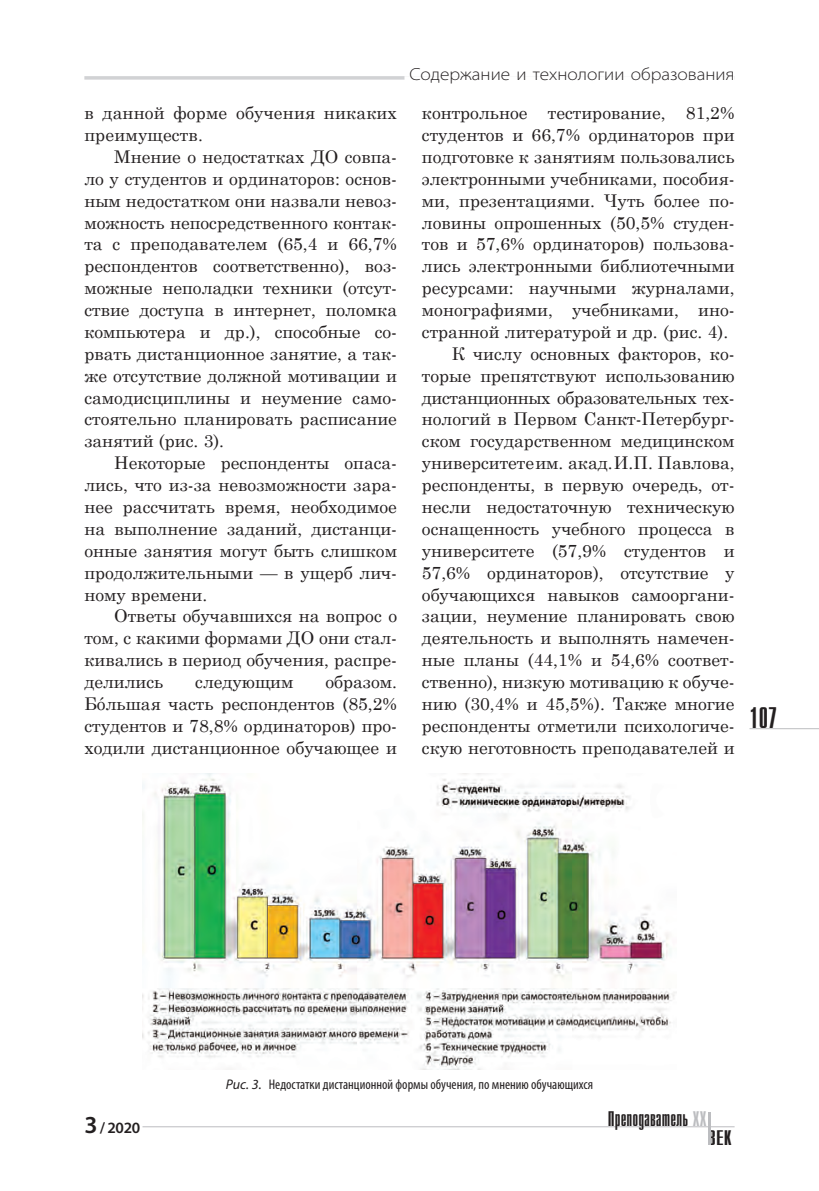
<style>
.page{position:relative;width:819px;height:1191px;background:#fff}
.page>*{position:absolute;margin:0;border:0;box-sizing:border-box;transform-origin:0 0}
.t1{font:29.75px "Compact C";color:#231f20}
.t2{font:21.18px "Compact C";color:#231f20}
.t3{font:21.18px "Compact C";color:#231f20;scale:1.2 1}
.t4{font:17.5px/21.9px "Century Schoolbook";color:#231f20;text-align:justify}
.t5{font:300 semi-expanded 17.5px "Myriad Pro";color:#231f20}
.t6{font:17.5px "Century Schoolbook";letter-spacing:-.02em;color:#231f20}
.t7{font:600 15.75px "Myriad Pro";color:#231f20}
.t8{font:condensed 14px "Myriad Pro";color:#231f20}
.s1{font-style:italic;font-stretch:normal}
.s2{font-size:24.5px}
.s3{color:#bcbdc0}
</style>
<div class="page">
<hr style="left:749px;top:728px;width:70px;height:1px;background:#bcbdc0">
<hr style="left:142px;top:1126px;width:592px;height:1px;background:#bcbdc0">
<hr style="left:708px;top:1111px;width:3px;height:33px;background:#bcbdc0">
<hr style="left:84px;top:76px;width:650px;height:4px;background:#d1d2d4">
<hr style="left:404px;top:76px;width:330px;height:4px;background:#fff">
<img style="left:142px;top:773px;width:534px;height:296px">
<p class="t4" style="left:84px;top:100px;width:314px">в данной форме обучения никаких преимуществ.</p>
<p class="t4" style="left:84px;top:144px;width:314px;text-indent:30px">Мнение о недостатках ДО совпа&shy;ло у студентов и ординаторов: основ&shy;ным недостатком они назвали невоз&shy;можность непосредственного контак&shy;та с преподавателем (65,4 и 66,7% респондентов соответственно), воз&shy;можные неполадки техники (отсут&shy;ствие доступа в интернет, поломка компьютера и др.), способные со&shy;рвать дистанционное занятие, а так&shy;же отсутствие должной мотивации и самодисциплины и неумение само&shy;стоятельно планировать расписание занятий (рис. 3).</p>
<p class="t4" style="left:84px;top:450px;width:314px;text-indent:30px">Некоторые респонденты опаса&shy;лись, что из-за невозможности зара&shy;нее рассчитать время, необходимое на выполнение заданий, дистанци&shy;онные занятия могут быть слишком продолжительными — в ущерб лич&shy;ному времени.</p>
<p class="t4" style="left:84px;top:603px;width:314px;text-indent:30px">Ответы обучавшихся на вопрос о том, с какими формами ДО они стал&shy;кивались в период обучения, распре&shy;делились</p>
<p class="t4" style="left:84px;top:669px;width:314px;text-indent:241px">образом.<br>Бóльшая часть респондентов (85,2% студентов и 78,8% ординаторов) про&shy;ходили дистанционное обучающее и</p>
<p class="t4" style="left:195px;top:669px;width:100px">следующим</p>
<p class="t5" style="left:409px;top:63px;width:326px">Содержание и технологии образования</p>
<p class="t4" style="left:422px;top:100px;width:314px">контрольное тестирование, 81,2%</p>
<p class="t4" style="left:422px;top:122px;width:314px">студентов и 66,7% ординаторов при</p>
<p class="t4" style="left:422px;top:144px;width:314px">подготовке к занятиям пользовались</p>
<p class="t4" style="left:422px;top:166px;width:314px">электронными учебниками, пособия-</p>
<p class="t4" style="left:422px;top:188px;width:314px">ми, презентациями. Чуть более по-</p>
<p class="t4" style="left:422px;top:210px;width:314px">ловины опрошенных (50,5% студен-</p>
<p class="t4" style="left:422px;top:232px;width:314px">тов и 57,6% ординаторов) пользова-</p>
<p class="t4" style="left:422px;top:253px;width:314px">лись электронными библиотечными</p>
<p class="t4" style="left:422px;top:275px;width:314px">ресурсами: научными журналами,</p>
<p class="t4" style="left:422px;top:297px;width:314px">монографиями, учебниками, ино-</p>
<p class="t4" style="left:422px;top:319px;width:308px">странной литературой и др. (рис. 4).</p>
<p class="t4" style="left:451px;top:341px;width:284px">К числу основных факторов, ко-</p>
<p class="t4" style="left:422px;top:363px;width:314px">торые препятствуют использованию</p>
<p class="t6" style="left:422px;top:382px;width:314px">дистанционных образовательных тех-</p>
<p class="t4" style="left:422px;top:407px;width:312px">нологий в Первом Санкт-Петербург-</p>
<p class="t4" style="left:422px;top:428px;width:314px">ском государственном медицинском</p>
<p class="t4" style="left:422px;top:450px;width:314px">университете им. акад. И.П. Павлова,</p>
<p class="t4" style="left:422px;top:472px;width:314px">респонденты, в первую очередь, от-</p>
<p class="t4" style="left:422px;top:494px;width:314px">несли недостаточную техническую</p>
<p class="t4" style="left:422px;top:516px;width:314px">оснащенность учебного процесса в</p>
<p class="t4" style="left:422px;top:538px;width:314px">университете (57,9% студентов и</p>
<p class="t4" style="left:422px;top:560px;width:314px">57,6% ординаторов), отсутствие у</p>
<p class="t4" style="left:422px;top:582px;width:314px">обучающихся навыков самооргани-</p>
<p class="t4" style="left:422px;top:603px;width:314px">зации, неумение планировать свою</p>
<p class="t4" style="left:422px;top:625px;width:314px">деятельность и выполнять намечен-</p>
<p class="t4" style="left:422px;top:647px;width:314px">ные планы (44,1% и 54,6% соответ-</p>
<p class="t4" style="left:422px;top:669px;width:314px">ственно), низкую мотивацию к обуче-</p>
<p class="t4" style="left:422px;top:691px;width:314px">нию (30,4% и 45,5%). Также многие</p>
<p class="t4" style="left:422px;top:713px;width:314px">респонденты отметили психологиче-</p>
<p class="t4" style="left:422px;top:735px;width:314px">скую неготовность преподавателей и</p>
<h1 class="t1" style="left:749px;top:703px;width:30px">107</h1>
<p class="t8" style="left:226px;top:1075px;width:369px"><span class="s1">Рис. 3.</span> Недостатки дистанционной формы обучения, по мнению обучающихся</p>
<p class="t7" style="left:84px;top:1117px;width:57px"><span class="s2">3</span> / 2020</p>
<p class="t2" style="left:608px;top:1108px;width:100px">Преподаватель <span class="s3">XX</span></p>
<p class="t3" style="left:707px;top:1126px;width:21px">ВЕК</p>
</div>
